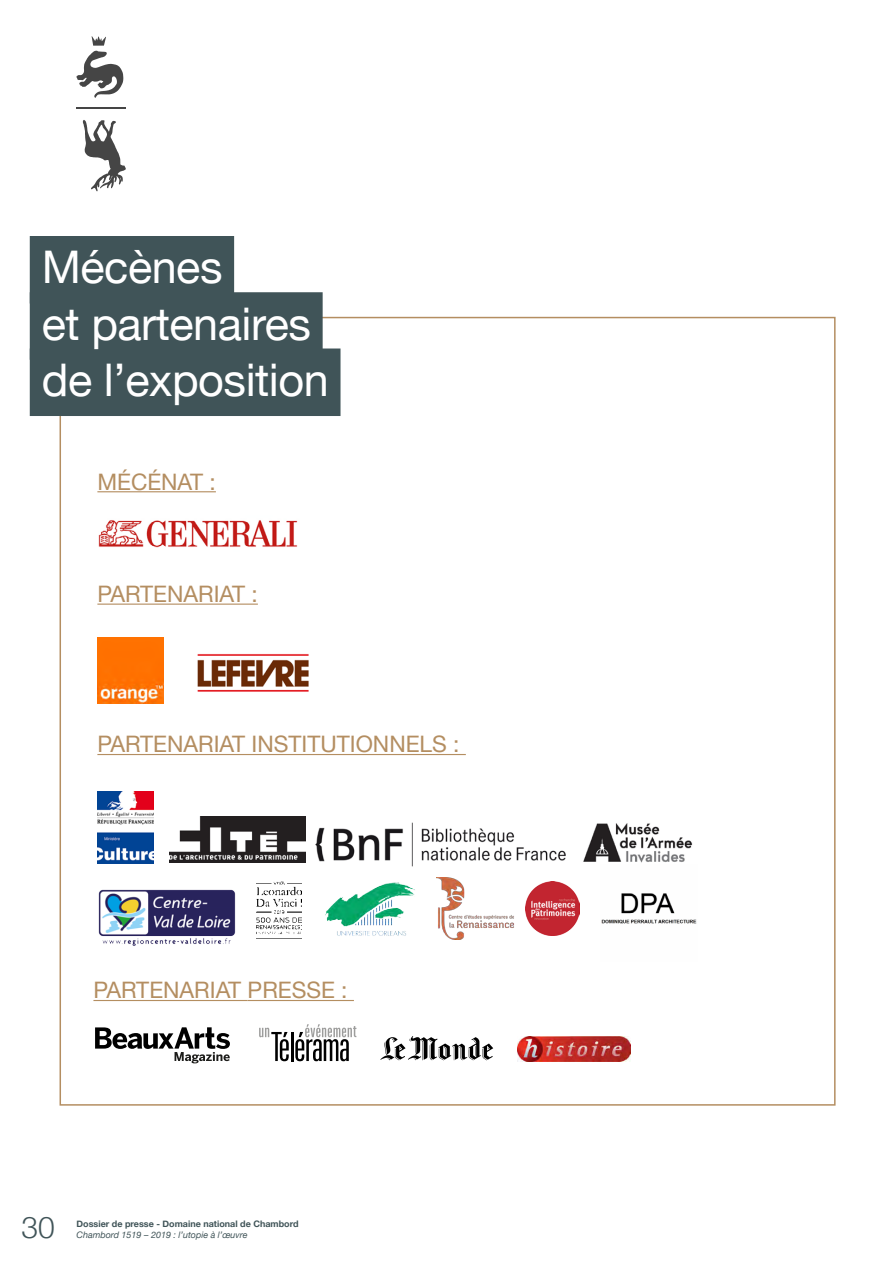
<style>
.page{position:relative;width:893px;height:1263px;background:#fff}
.page>*{position:absolute;margin:0;border:0;box-sizing:border-box;transform-origin:0 0}
.t1{font:45px/56.2px "Helvetica Neue";letter-spacing:-.01em;color:#fff}
.t2{font:300 30px "Helvetica Neue";color:#405458}
.t3{font:22.65px "Helvetica Neue";color:#b48e61}
.t4{font:700 9px "Helvetica Neue";color:#405458}
.t5{font:italic 9px "Helvetica Neue";color:#405458}
</style>
<div class="page">
<hr style="left:97px;top:491px;width:119px;height:1px;background:#b48e61">
<hr style="left:97px;top:603px;width:161px;height:2px;background:#b48e61">
<hr style="left:97px;top:754px;width:369px;height:1px;background:#b48e61">
<img style="left:315px;top:822px;width:251px;height:45px">
<img style="left:583px;top:823px;width:110px;height:40px">
<img style="left:98px;top:520px;width:200px;height:28px">
<img style="left:97px;top:637px;width:67px;height:67px">
<img style="left:170px;top:816px;width:135px;height:46px">
<img style="left:325px;top:882px;width:90px;height:54px">
<img style="left:437px;top:877px;width:77px;height:62px">
<img style="left:525px;top:882px;width:54px;height:54px">
<img style="left:98px;top:889px;width:138px;height:57px">
<img style="left:257px;top:881px;width:44px;height:54px">
<img style="left:97px;top:791px;width:56px;height:72px">
<img style="left:197px;top:654px;width:112px;height:38px">
<div style="left:30px;top:236px;width:204px;height:67px;background:#405458"></div>
<div style="left:30px;top:292px;width:293px;height:68px;background:#405458"></div>
<div style="left:30px;top:348px;width:310px;height:68px;background:#405458"></div>
<img style="left:601px;top:893px;width:96px;height:31px">
<svg style="left:83px;top:120px;width:43px;height:71px"></svg>
<svg style="left:77px;top:36px;width:46px;height:62px"></svg>
<hr style="left:77px;top:107px;width:49px;height:1px;background:#000">
<hr style="left:93px;top:1000px;width:155px;height:1px;background:#b48e61">
<hr style="left:248px;top:1000px;width:106px;height:1px;background:#b48e61">
<hr style="left:291px;top:1032px;width:2px;height:29px;background:#000">
<svg style="left:295px;top:1024px;width:61px;height:37px"></svg>
<svg style="left:259px;top:1028px;width:30px;height:33px"></svg>
<svg style="left:380px;top:1036px;width:113px;height:24px"></svg>
<img style="left:517px;top:1036px;width:113px;height:25px">
<svg style="left:95px;top:1027px;width:135px;height:36px"></svg>
<h1 class="t1" style="left:42px;top:238px;width:289px">Mécènes<br>et partenaires de l’exposition</h1>
<p class="t3" style="left:97px;top:468px;width:120px">MÉCÉNAT :</p>
<p class="t3" style="left:97px;top:580px;width:162px">PARTENARIAT :</p>
<p class="t3" style="left:97px;top:731px;width:364px">PARTENARIAT INSTITUTIONNELS :</p>
<p class="t3" style="left:93px;top:977px;width:256px">PARTENARIAT PRESSE :</p>
<h2 class="t2" style="left:22px;top:1209px;width:35px">30</h2>
<p class="t4" style="left:77px;top:1218px;width:223px">Dossier de presse - Domaine national de Chambord</p>
<p class="t5" style="left:77px;top:1229px;width:173px">Chambord 1519 – 2019 : l’utopie à l’œuvre</p>
</div>
